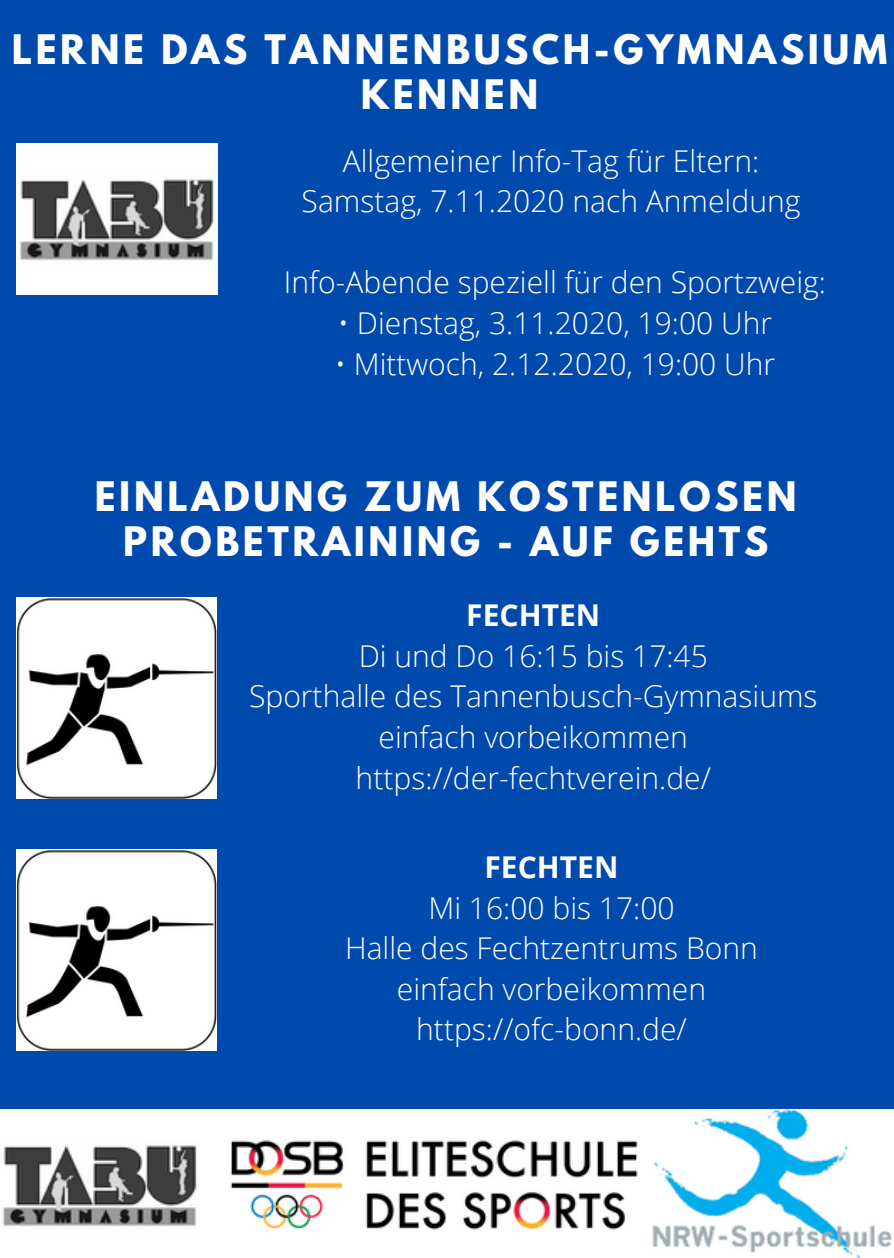
<style>
.page{position:relative;width:894px;height:1258px;background:#fff}
.page>*{position:absolute;margin:0;border:0;box-sizing:border-box;transform-origin:0 0}
.t1{font:700 36px/45px "League Spartan";letter-spacing:.1em;color:#fff;text-align:center}
.t2{font:300 30px/40.5px "Open Sans";color:#fff;text-align:center}
.t3{font:700 30px "Open Sans";color:#fff}
</style>
<div class="page">
<div style="left:0;top:0;width:893px;height:1258px;background:#004aad"></div>
<img style="left:0;top:1109px;width:892px;height:149px">
<img style="left:16px;top:598px;width:201px;height:200px">
<img style="left:16px;top:849px;width:201px;height:201px">
<img style="left:17px;top:143px;width:200px;height:151px">
<p class="t1" style="left:12px;top:32px;width:876px">LERNE DAS TANNENBUSCH-GYMNASIUM<br>KENNEN</p>
<p class="t2" style="left:301px;top:140px;width:500px">Allgemeiner Info-Tag für Eltern:<br>Samstag, 7.11.2020 nach Anmeldung</p>
<p class="t2" style="left:284px;top:262px;width:543px">Info-Abende speziell für den Sportzweig:</p>
<p class="t2" style="left:338px;top:302px;width:435px">• Dienstag, 3.11.2020, 19:00 Uhr</p>
<p class="t2" style="left:334px;top:343px;width:442px">• Mittwoch, 2.12.2020, 19:00 Uhr</p>
<p class="t1" style="left:95px;top:478px;width:703px">EINLADUNG ZUM KOSTENLOSEN<br>PROBETRAINING - AUF GEHTS</p>
<p class="t3" style="left:466px;top:594px;width:135px">FECHTEN</p>
<p class="t2" style="left:249px;top:635px;width:569px">Di und Do 16:15 bis 17:45<br>Sporthalle des Tannenbusch-Gymnasiums einfach vorbeikommen https://der-fechtverein.de/</p>
<p class="t3" style="left:484px;top:846px;width:135px">FECHTEN</p>
<p class="t2" style="left:345px;top:887px;width:414px">Mi 16:00 bis 17:00<br>Halle des Fechtzentrums Bonn einfach vorbeikommen https://ofc-bonn.de/</p>
</div>
